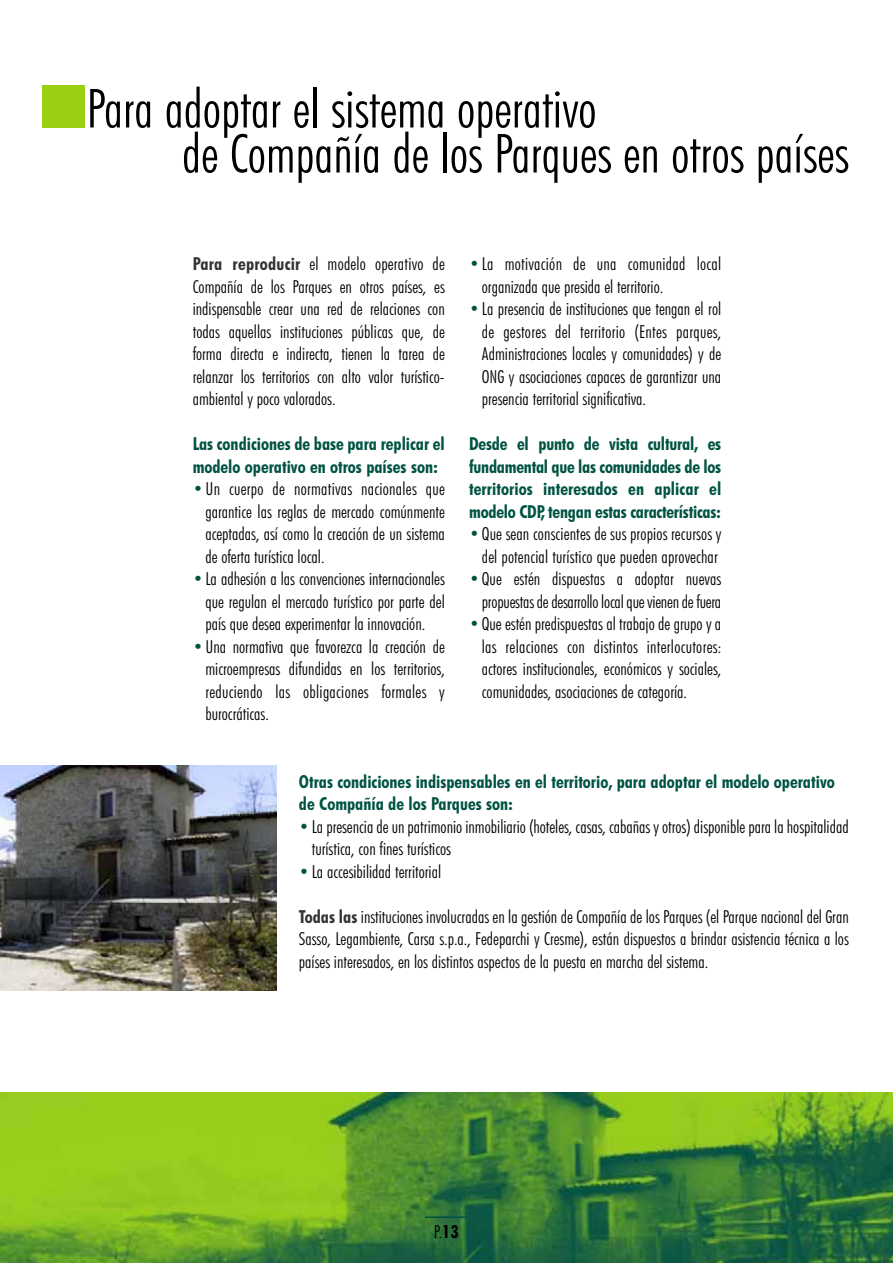
<style>
.page{position:relative;width:893px;height:1263px;background:#fff}
.page>*{position:absolute;margin:0;border:0;box-sizing:border-box;transform-origin:0 0}
.t1{font:300 condensed 54px/45px "Futura BT";color:#000}
.t2{font:300 condensed 18px/22.5px "Futura BT";color:#000;text-align:justify}
.t3{font:700 condensed 18px/22.5px "Futura BT";color:#005343}
.s1{font-weight:700;color:#333}
.s2{color:#005343}
.s3{font-weight:700}
</style>
<div class="page">
<img style="left:0;top:1093px;width:893px;height:170px">
<hr style="left:425px;top:1216px;width:43px;height:2px;background:#005343">
<div style="left:42px;top:85px;width:43px;height:43px;background:#9acf16"></div>
<img style="left:0;top:765px;width:276px;height:225px">
<h1 class="t1" style="left:182px;top:89px;width:668px;text-indent:-96px">Para adoptar el sistema operativo<br>de Compañía de los Parques en otros países</h1>
<p class="t2" style="left:193px;top:253px;width:254px"><span class="s1">Para reproducir</span> el modelo operativo de Compañía de los Parques en otros países, es indispensable crear una red de relaciones con todas aquellas instituciones públicas que, de forma directa e indirecta, tienen la tarea de relanzar los territorios con alto valor turístico&shy;ambiental y poco valorados.</p>
<p class="t3" style="left:193px;top:434px;width:254px">Las condiciones de base para replicar el modelo operativo en otros países son:</p>
<p class="t2" style="left:205px;top:478px;width:241px;text-indent:-13px"><span class="s2">•</span>Un cuerpo de normativas nacionales que garantice las reglas de mercado comúnmente aceptadas, así como la creación de un sistema de oferta turística local.</p>
<p class="t2" style="left:205px;top:568px;width:241px;text-indent:-13px"><span class="s2">•</span>La adhesión a las convenciones internacionales que regulan el mercado turístico por parte del país que desea experimentar la innovación.</p>
<p class="t2" style="left:205px;top:636px;width:241px;text-indent:-13px"><span class="s2">•</span>Una normativa que favorezca la creación de microempresas difundidas en los territorios, reduciendo las obligaciones formales y burocráticas.</p>
<p class="t2" style="left:482px;top:253px;width:241px;text-indent:-13px"><span class="s2">•</span>La motivación de una comunidad local organizada que presida el territorio.</p>
<p class="t2" style="left:482px;top:298px;width:241px;text-indent:-13px"><span class="s2">•</span>La presencia de instituciones que tengan el rol de gestores del territorio (Entes parques, Administraciones locales y comunidades) y de ONG y asociaciones capaces de garantizar una presencia territorial significativa.</p>
<p class="t3" style="left:469px;top:434px;width:254px;text-align:justify">Desde el punto de vista cultural, es fundamental que las comunidades de los territorios interesados en aplicar el modelo CDP, tengan estas características:</p>
<p class="t2" style="left:469px;top:523px;width:254px;text-align:center"><span class="s2">•</span>Que sean conscientes de sus propios recursos y del potencial turístico que pueden aprovechar</p>
<p class="t2" style="left:469px;top:568px;width:254px;text-align:right"><span class="s2">•</span>Que estén dispuestas a adoptar nuevas propuestas de desarrollo local que vienen de fuera</p>
<p class="t2" style="left:482px;top:613px;width:241px;text-indent:-13px"><span class="s2">•</span>Que estén predispuestas al trabajo de grupo y a las relaciones con distintos interlocutores: actores institucionales, económicos y sociales, comunidades, asociaciones de categoría.</p>
<p class="t3" style="left:299px;top:771px;width:537px">Otras condiciones indispensables en el territorio, para adoptar el modelo operativo de Compañía de los Parques son:</p>
<p class="t2" style="left:312px;top:816px;width:538px;text-indent:-13px"><span class="s2">•</span>La presencia de un patrimonio inmobiliario (hoteles, casas, cabañas y otros) disponible para la hospitalidad turística, con fines turísticos</p>
<p class="t2" style="left:299px;top:861px;width:144px"><span class="s2">•</span>La accesibilidad territorial</p>
<p class="t2" style="left:299px;top:906px;width:551px"><span class="s1">Todas las</span> instituciones involucradas en la gestión de Compañía de los Parques (el Parque nacional del Gran Sasso, Legambiente, Carsa s.p.a., Fedeparchi y Cresme), están dispuestos a brindar asistencia técnica a los países interesados, en los distintos aspectos de la puesta en marcha del sistema.</p>
<p class="t2" style="left:434px;top:1221px;width:26px">P.<span class="s3">13</span></p>
</div>
